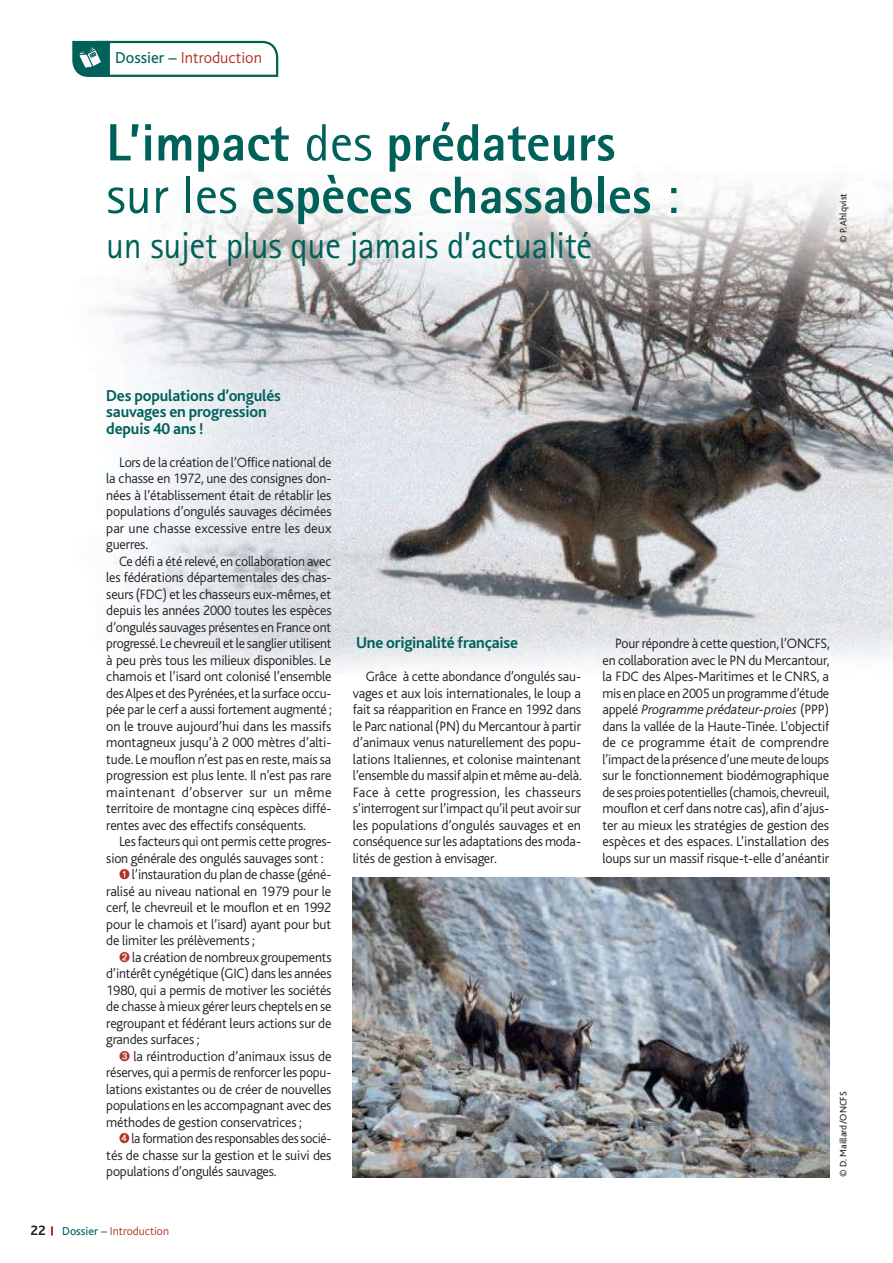
<style>
.page{position:relative;width:893px;height:1263px;background:#fff}
.page>*{position:absolute;margin:0;border:0;box-sizing:border-box;transform-origin:0 0}
.t1{font:800 52.5px/52.5px "Rotis Sans Serif";color:#00615a}
.t2{font:37.5px "Rotis Sans Serif";letter-spacing:-.01em;color:#00615a;scale:.96 1}
.t3{font:700 16.5px/16.5px "Bliss";letter-spacing:-.01em;color:#00615a}
.t4{font:300 16.5px "Bliss";color:#b23326}
.t5{font:300 14.25px/16.5px "Bliss";letter-spacing:-.015em;color:#231f20;text-align:justify}
.t6{font:300 14.25px "Bliss";letter-spacing:-.015em;color:#231f20;scale:.95 1}
.t7{font:300 12px "Bliss";color:#b23326}
.t8{font:9.75px "Bliss";color:#231f20}
.s1{font-weight:400;color:#00615a}
.s2{font-weight:400}
.s3{color:#b23326}
.s4{font-weight:700;font-size:14.25px;color:#231f20}
.s5{font-style:italic}
</style>
<div class="page">
<svg style="left:51px;top:1226px;width:2px;height:9px"></svg>
<img style="left:105px;top:181px;width:788px;height:492px">
<svg style="left:72px;top:40px;width:207px;height:37px"></svg>
<img style="left:353px;top:877px;width:476px;height:301px">
<p class="t4" style="left:115px;top:51px;width:148px"><span class="s1">Dossier –</span> Introduction</p>
<h1 class="t1" style="left:106px;top:121px;width:574px">L’impact <span class="s2">des</span> prédateurs <span class="s2">sur les</span> espèces chassables <span class="s2">:</span></h1>
<h2 class="t2" style="left:106px;top:232px;width:508px">un sujet plus que jamais d’actualité</h2>
<p class="t8" style="left:839px;top:243px;width:51px;rotate:-90deg">© P. Ahlqvist</p>
<p class="t3" style="left:106px;top:388px;width:176px">Des populations d’ongulés sauvages en progression depuis 40 ans !</p>
<p class="t5" style="left:106px;top:454px;width:227px;text-indent:13px">Lors de la création de l’Office national de la chasse en 1972, une des consignes don&shy;nées à l’établissement était de rétablir les populations d’ongulés sauvages décimées par une chasse excessive entre les deux guerres.</p>
<p class="t5" style="left:106px;top:553px;width:227px;text-indent:13px">Ce défi a été relevé, en collaboration avec les fédérations départementales des chas&shy;seurs (FDC) et les chasseurs eux-mêmes, et depuis les années 2000 toutes les espèces d’ongulés sauvages présentes en France ont progressé. Le chevreuil et le sanglier utilisent à peu près tous les milieux disponibles. Le chamois et l’isard ont colonisé l’ensemble des Alpes et des Pyrénées, et la surface occu&shy;pée par le cerf a aussi fortement augmenté ; on le trouve aujourd’hui dans les massifs montagneux jusqu’à 2 000 mètres d’alti&shy;tude. Le mouflon n’est pas en reste, mais sa progression est plus lente. Il n’est pas rare maintenant d’observer sur un même territoire de montagne cinq espèces diffé&shy;rentes avec des effectifs conséquents.</p>
<p class="t5" style="left:119px;top:834px;width:214px">Les facteurs qui ont permis cette progres-</p>
<p class="t5" style="left:106px;top:850px;width:219px">sion générale des ongulés sauvages sont :</p>
<p class="t5" style="left:119px;top:867px;width:214px"><span class="s3">➊</span> l’instauration du plan de chasse (géné-</p>
<p class="t5" style="left:106px;top:883px;width:227px">ralisé au niveau national en 1979 pour le</p>
<p class="t5" style="left:106px;top:900px;width:227px">cerf, le chevreuil et le mouflon et en 1992</p>
<p class="t5" style="left:106px;top:916px;width:226px">pour le chamois et l’isard) ayant pour but</p>
<p class="t5" style="left:106px;top:933px;width:150px">de limiter les prélèvements ;</p>
<p class="t5" style="left:119px;top:949px;width:214px"><span class="s3">➋</span> la création de nombreux groupements</p>
<p class="t5" style="left:106px;top:966px;width:227px">d’intérêt cynégétique (GIC) dans les années</p>
<p class="t5" style="left:106px;top:982px;width:227px">1980, qui a permis de motiver les sociétés</p>
<p class="t5" style="left:106px;top:999px;width:227px">de chasse à mieux gérer leurs cheptels en se</p>
<p class="t5" style="left:106px;top:1015px;width:227px">regroupant et fédérant leurs actions sur de</p>
<p class="t5" style="left:106px;top:1032px;width:95px">grandes surfaces ;</p>
<p class="t5" style="left:119px;top:1048px;width:214px"><span class="s3">➌</span> la réintroduction d’animaux issus de</p>
<p class="t5" style="left:106px;top:1065px;width:227px">réserves, qui a permis de renforcer les popu-</p>
<p class="t5" style="left:106px;top:1081px;width:227px">lations existantes ou de créer de nouvelles</p>
<p class="t5" style="left:106px;top:1098px;width:227px">populations en les accompagnant avec des</p>
<p class="t5" style="left:106px;top:1114px;width:197px">méthodes de gestion conservatrices ;</p>
<p class="t6" style="left:119px;top:1132px;width:225px"><span class="s3">➍</span> la formation des responsables des socié-</p>
<p class="t5" style="left:106px;top:1147px;width:227px">tés de chasse sur la gestion et le suivi des</p>
<p class="t5" style="left:106px;top:1164px;width:172px">populations d’ongulés sauvages.</p>
<p class="t7" style="left:31px;top:1225px;width:140px"><span class="s4">22</span> <span class="s1">Dossier –</span> Introduction</p>
<p class="t3" style="left:356px;top:635px;width:164px">Une originalité française</p>
<p class="t5" style="left:353px;top:669px;width:230px;text-indent:13px">Grâce à cette abondance d’ongulés sau&shy;vages et aux lois internationales, le loup a fait sa réapparition en France en 1992 dans le Parc national (PN) du Mercantour à partir d’animaux venus naturellement des popu&shy;lations Italiennes, et colonise maintenant l’ensemble du massif alpin et même au-delà.<br>Face à cette progression, les chasseurs s’interrogent sur l’impact qu’il peut avoir sur les populations d’ongulés sauvages et en conséquence sur les adaptations des moda&shy;lités de gestion à envisager.</p>
<p class="t5" style="left:602px;top:636px;width:229px;text-indent:13px">Pour répondre à cette question, l’ONCFS, en collaboration avec le PN du Mercantour, la FDC des Alpes-Maritimes et le CNRS, a mis en place en 2005 un programme d’étude appelé <span class="s5">Programme prédateur-proies</span> (PPP) dans la vallée de la Haute-Tinée. L’objectif de ce programme était de comprendre l’impact de la présence d’une meute de loups sur le fonctionnement biodémographique de ses proies potentielles (chamois, chevreuil, mouflon et cerf dans notre cas), afin d’ajus&shy;ter au mieux les stratégies de gestion des espèces et des espaces. L’installation des loups sur un massif risque-t-elle d’anéantir</p>
<p class="t8" style="left:839px;top:1177px;width:87px;rotate:-90deg">© D. Maillard/ONCFS</p>
</div>
